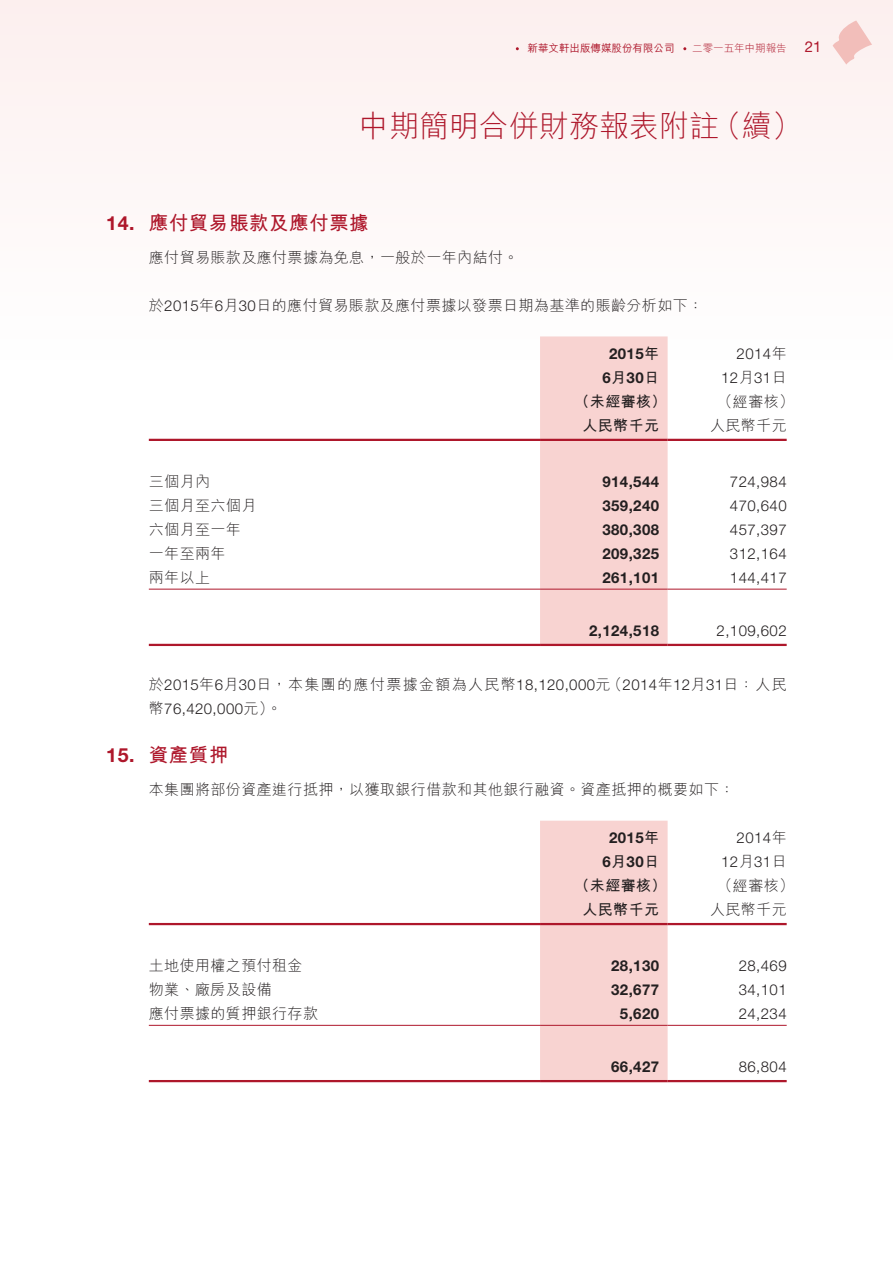
<style>
.page{position:relative;width:893px;height:1263px;background:#fff}
.page>*{position:absolute;margin:0;border:0;box-sizing:border-box;transform-origin:0 0}
.t1{font:300 30px "M Hei HK";color:#ae172b}
.t2{font:700 19.5px "M Hei HK";letter-spacing:.03em;color:#ae172b}
.t3{font:300 15px "M Hei HK";letter-spacing:.03em;color:#231f20}
.t4{font:300 15px/24px "Helvetica Neue LT Std";letter-spacing:.03em;color:#231f20;text-align:right}
.t5{font:700 15px/24px "Helvetica Neue LT Std";letter-spacing:.03em;color:#231f20;text-align:center}
.t6{font:300 15px "M Hei HK";letter-spacing:.09em;color:#231f20}
.t7{font:700 15px "M Hei HK";letter-spacing:.03em;color:#231f20}
.t8{font:500 10.5px "M Hei HK";color:#ae172b}
.t9{font:300 10.5px "M Hei HK";color:#ae172b}
.s1{font-family:"Helvetica Neue LT Std";font-weight:400;font-size:15px}
.s2{font-family:"Helvetica Neue LT Std"}
.s3{font-family:"M Hei HK"}
</style>
<div class="page">
<div style="left:0;top:0;width:893px;height:466px;background:#fef9f8"></div>
<svg style="left:833px;top:20px;width:39px;height:45px"></svg>
<div style="left:540px;top:336px;width:128px;height:308px;background:#f8d3d1"></div>
<hr style="left:149px;top:439px;width:391px;height:2px;background:#ae172b">
<hr style="left:540px;top:439px;width:128px;height:2px;background:#ae172b">
<hr style="left:668px;top:439px;width:119px;height:2px;background:#ae172b">
<hr style="left:149px;top:589px;width:391px;height:1px;background:#ae172b">
<hr style="left:540px;top:589px;width:128px;height:1px;background:#ae172b">
<hr style="left:668px;top:589px;width:119px;height:1px;background:#ae172b">
<hr style="left:149px;top:644px;width:391px;height:2px;background:#ae172b">
<hr style="left:540px;top:644px;width:128px;height:2px;background:#ae172b">
<hr style="left:668px;top:644px;width:119px;height:2px;background:#ae172b">
<div style="left:540px;top:821px;width:128px;height:259px;background:#f8d3d1"></div>
<hr style="left:149px;top:923px;width:391px;height:2px;background:#ae172b">
<hr style="left:540px;top:923px;width:128px;height:2px;background:#ae172b">
<hr style="left:668px;top:923px;width:119px;height:2px;background:#ae172b">
<hr style="left:149px;top:1025px;width:391px;height:1px;background:#ae172b">
<hr style="left:540px;top:1025px;width:128px;height:1px;background:#ae172b">
<hr style="left:668px;top:1025px;width:119px;height:1px;background:#ae172b">
<hr style="left:149px;top:1080px;width:391px;height:2px;background:#ae172b">
<hr style="left:540px;top:1080px;width:128px;height:2px;background:#ae172b">
<hr style="left:668px;top:1080px;width:119px;height:2px;background:#ae172b">
<p class="t8" style="left:528px;top:40px;width:148px">新華文軒出版傳媒股份有限公司</p>
<p class="t9" style="left:692px;top:41px;width:131px">二零一五年中期報告 <span class="s1">21</span></p>
<h1 class="t1" style="left:359px;top:105px;width:444px">中期簡明合併財務報表附註（續）</h1>
<h2 class="t2" style="left:106px;top:209px;width:264px"><span class="s2">14.</span> 應付貿易賬款及應付票據</h2>
<p class="t3" style="left:149px;top:246px;width:371px">應付貿易賬款及應付票據為免息，一般於一年內結付。</p>
<p class="t3" style="left:149px;top:294px;width:556px">於<span class="s2">2015</span>年<span class="s2">6</span>月<span class="s2">30</span>日的應付貿易賬款及應付票據以發票日期為基準的賬齡分析如下：</p>
<p class="t5" style="left:602px;top:341px;width:58px">2015<span class="s3">年<br></span>6<span class="s3">月</span>30<span class="s3">日</span></p>
<p class="t4" style="left:721px;top:341px;width:67px">2014<span class="s3">年<br></span>12<span class="s3">月</span>31<span class="s3">日</span></p>
<p class="t7" style="left:574px;top:390px;width:94px">（未經審核）</p>
<p class="t3" style="left:717px;top:390px;width:78px">（經審核）</p>
<p class="t7" style="left:582px;top:414px;width:78px">人民幣千元</p>
<p class="t3" style="left:710px;top:414px;width:78px">人民幣千元</p>
<p class="t3" style="left:149px;top:471px;width:63px">三個月內</p>
<p class="t5" style="left:602px;top:469px;width:58px">914,544</p>
<p class="t4" style="left:730px;top:469px;width:58px">724,984</p>
<p class="t3" style="left:149px;top:495px;width:109px">三個月至六個月</p>
<p class="t5" style="left:602px;top:493px;width:58px">359,240</p>
<p class="t4" style="left:730px;top:493px;width:58px">470,640</p>
<p class="t3" style="left:149px;top:519px;width:94px">六個月至一年</p>
<p class="t5" style="left:602px;top:517px;width:58px">380,308</p>
<p class="t4" style="left:730px;top:517px;width:58px">457,397</p>
<p class="t3" style="left:149px;top:543px;width:78px">一年至兩年</p>
<p class="t5" style="left:602px;top:541px;width:58px">209,325</p>
<p class="t4" style="left:730px;top:541px;width:58px">312,164</p>
<p class="t3" style="left:149px;top:567px;width:63px">兩年以上</p>
<p class="t5" style="left:602px;top:565px;width:58px">261,101</p>
<p class="t4" style="left:730px;top:565px;width:58px">144,417</p>
<p class="t5" style="left:589px;top:618px;width:72px">2,124,518</p>
<p class="t4" style="left:717px;top:618px;width:72px">2,109,602</p>
<p class="t6" style="left:149px;top:674px;width:639px">於<span class="s2">2015</span>年<span class="s2">6</span>月<span class="s2">30</span>日，本集團的應付票據金額為人民幣<span class="s2">18,120,000</span>元（<span class="s2">2014</span>年<span class="s2">12</span>月<span class="s2">31</span>日：人民</p>
<p class="t4" style="left:149px;top:697px;width:135px"><span class="s3">幣</span>76,420,000<span class="s3">元）。</span></p>
<h2 class="t2" style="left:106px;top:741px;width:124px"><span class="s2">15.</span> 資產質押</h2>
<p class="t3" style="left:149px;top:779px;width:587px">本集團將部份資產進行抵押，以獲取銀行借款和其他銀行融資。資產抵押的概要如下：</p>
<p class="t5" style="left:602px;top:825px;width:58px">2015<span class="s3">年<br></span>6<span class="s3">月</span>30<span class="s3">日</span></p>
<p class="t4" style="left:721px;top:825px;width:67px">2014<span class="s3">年<br></span>12<span class="s3">月</span>31<span class="s3">日</span></p>
<p class="t7" style="left:574px;top:874px;width:94px">（未經審核）</p>
<p class="t3" style="left:717px;top:875px;width:78px">（經審核）</p>
<p class="t7" style="left:582px;top:898px;width:78px">人民幣千元</p>
<p class="t3" style="left:710px;top:899px;width:78px">人民幣千元</p>
<p class="t3" style="left:149px;top:955px;width:155px">土地使用權之預付租金</p>
<p class="t5" style="left:611px;top:953px;width:49px">28,130</p>
<p class="t4" style="left:739px;top:954px;width:49px">28,469</p>
<p class="t3" style="left:149px;top:979px;width:124px">物業、廠房及設備</p>
<p class="t5" style="left:611px;top:977px;width:49px">32,677</p>
<p class="t4" style="left:739px;top:978px;width:49px">34,101</p>
<p class="t3" style="left:149px;top:1003px;width:171px">應付票據的質押銀行存款</p>
<p class="t5" style="left:620px;top:1001px;width:41px">5,620</p>
<p class="t4" style="left:739px;top:1002px;width:49px">24,234</p>
<p class="t5" style="left:611px;top:1054px;width:49px">66,427</p>
<p class="t4" style="left:739px;top:1054px;width:49px">86,804</p>
</div>
